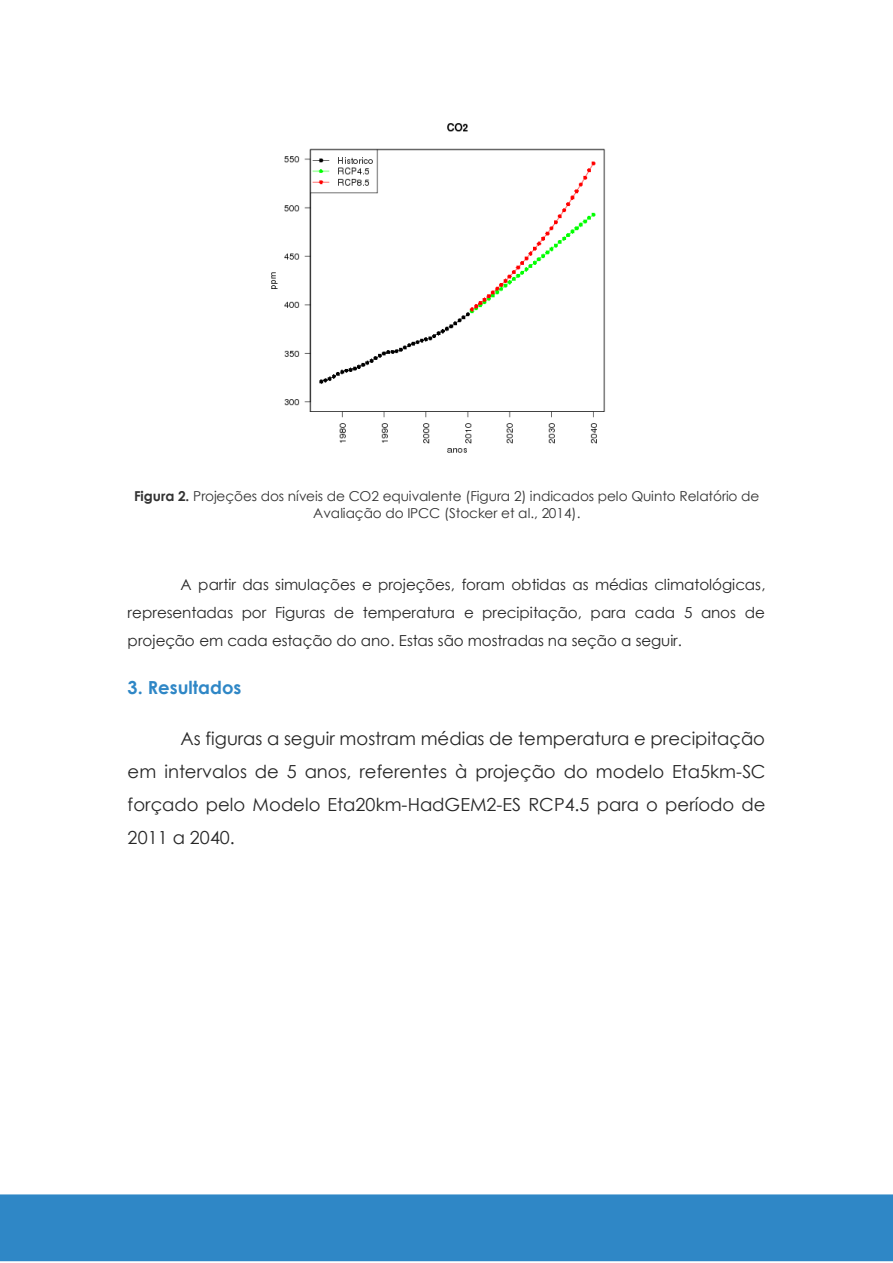
<style>
.page{position:relative;width:893px;height:1263px;background:#fff}
.page>*{position:absolute;margin:0;border:0;box-sizing:border-box;transform-origin:0 0}
.t1{font:18px/33.2px "Century Gothic";color:#262626;text-align:justify}
.t2{font:700 18px "Century Gothic";color:#2f87c6}
.t3{font:15.15px/27.8px "Century Gothic";letter-spacing:-.005em;color:#262626;text-align:justify}
.t4{font:13.65px/16.5px "Century Gothic";color:#323232;text-align:center}
.s1{font-weight:700}
</style>
<div class="page">
<div style="left:0;top:1194px;width:892px;height:67px;background:#2f87c6"></div>
<img style="left:271px;top:123px;width:335px;height:330px">
<p class="t4" style="left:134px;top:487px;width:626px"><span class="s1">Figura 2.</span> Projeções dos níveis de CO2 equivalente (Figura 2) indicados pelo Quinto Relatório de<br>Avaliação do IPCC (Stocker et al., 2014).</p>
<p class="t3" style="left:128px;top:570px;width:639px;text-indent:53px">A partir das simulações e projeções, foram obtidas as médias climatológicas, representadas por Figuras de temperatura e precipitação, para cada 5 anos de projeção em cada estação do ano. Estas são mostradas na seção a seguir.</p>
<h1 class="t2" style="left:128px;top:676px;width:115px">3. Resultados</h1>
<p class="t1" style="left:128px;top:721px;width:639px;text-indent:53px">As figuras a seguir mostram médias de temperatura e precipitação em intervalos de 5 anos, referentes à projeção do modelo Eta5km-SC forçado pelo Modelo Eta20km-HadGEM2-ES RCP4.5 para o período de 2011 a 2040.</p>
</div>
